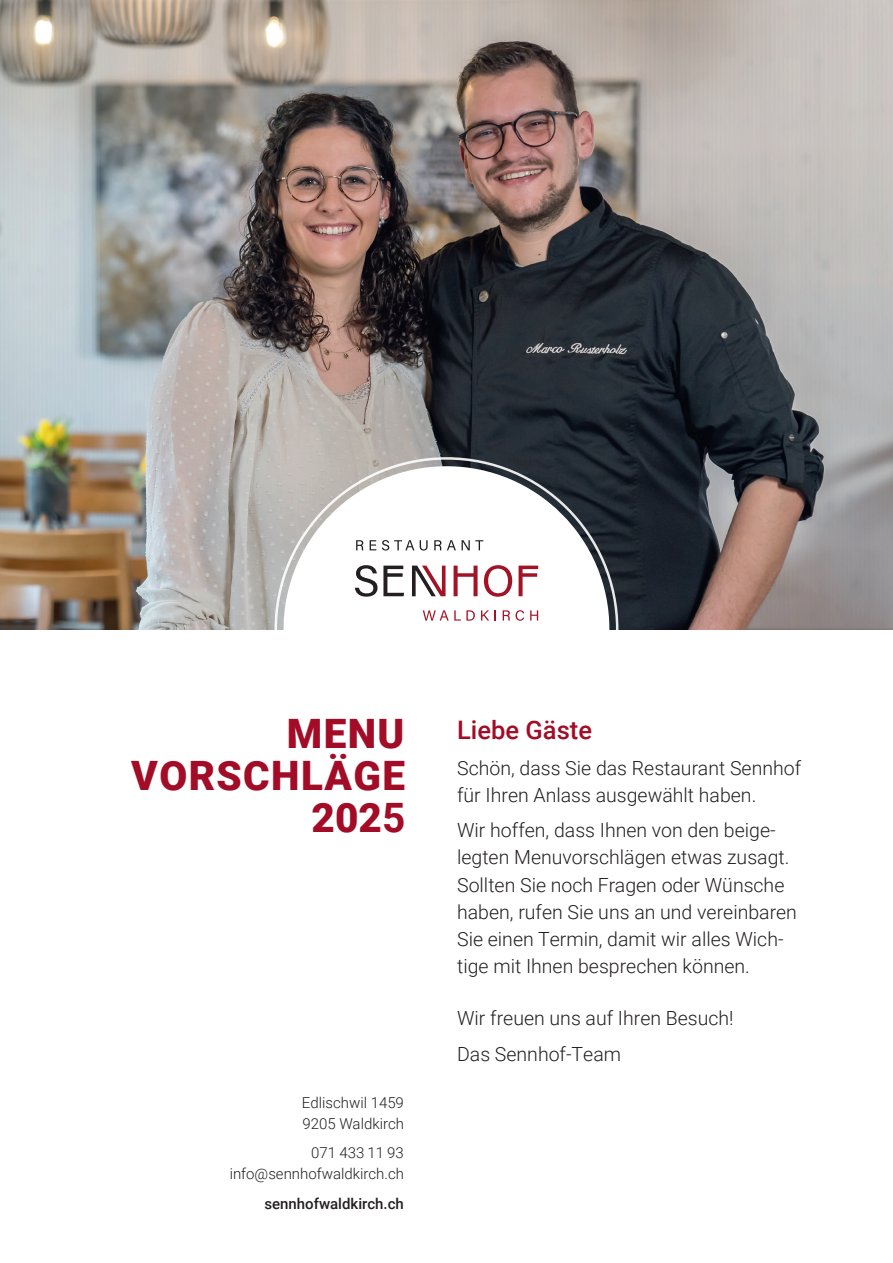
<style>
.page{position:relative;width:893px;height:1263px;background:#fff}
.page>*{position:absolute;margin:0;border:0;box-sizing:border-box;transform-origin:0 0}
.t1{font:900 40.5px/42px "Roboto";letter-spacing:.035em;color:#a30c26;text-align:right}
.t2{font:500 25.5px "Roboto";color:#a30c26}
.t3{font:300 19.5px/27px "Roboto";color:#231f20}
.t4{font:300 15px/21px "Roboto";color:#231f20}
.t5{font:500 15px "Roboto";color:#231f20}
.s1{font-weight:700}
</style>
<div class="page">
<img style="left:0;top:0;width:893px;height:629px">
<div style="left:284px;top:466px;width:325px;height:326px;background:#fff;border-radius:50%"></div>
<svg style="left:355px;top:565px;width:22px;height:32px"></svg>
<svg style="left:383px;top:566px;width:21px;height:30px"></svg>
<svg style="left:454px;top:566px;width:24px;height:30px"></svg>
<svg style="left:484px;top:565px;width:28px;height:32px"></svg>
<svg style="left:519px;top:566px;width:19px;height:30px"></svg>
<svg style="left:412px;top:566px;width:34px;height:30px"></svg>
<svg style="left:356px;top:540px;width:7px;height:10px"></svg>
<svg style="left:370px;top:540px;width:6px;height:10px"></svg>
<svg style="left:382px;top:540px;width:32px;height:10px"></svg>
<svg style="left:420px;top:540px;width:8px;height:10px"></svg>
<svg style="left:434px;top:540px;width:7px;height:10px"></svg>
<svg style="left:447px;top:540px;width:9px;height:10px"></svg>
<svg style="left:462px;top:540px;width:21px;height:10px"></svg>
<svg style="left:423px;top:610px;width:52px;height:11px"></svg>
<svg style="left:481px;top:610px;width:15px;height:11px"></svg>
<svg style="left:503px;top:610px;width:7px;height:11px"></svg>
<svg style="left:516px;top:610px;width:8px;height:11px"></svg>
<svg style="left:530px;top:610px;width:8px;height:11px"></svg>
<h1 class="t1" style="left:131px;top:711px;width:276px">MENU<br>VORSCHLÄGE<br>202<span class="s1">5</span></h1>
<p class="t4" style="left:302px;top:1091px;width:104px">Edlischwil 1459<br>9205 Waldkirch</p>
<p class="t4" style="left:230px;top:1142px;width:176px;text-align:right">071 433 11 93 info@sennhofwaldkirch.ch</p>
<p class="t5" style="left:264px;top:1193px;width:141px">sennhofwaldkirch.ch</p>
<h2 class="t2" style="left:457px;top:712px;width:136px">Liebe Gäste</h2>
<p class="t3" style="left:457px;top:754px;width:346px">Schön, dass Sie das Restaurant Sennhof für Ihren Anlass ausgewählt haben.</p>
<p class="t3" style="left:457px;top:816px;width:341px">Wir hoffen, dass Ihnen von den beige&shy;legten Menuvorschlägen etwas zusagt.<br>Sollten Sie noch Fragen oder Wünsche haben, rufen Sie uns an und vereinbaren Sie einen Termin, damit wir alles Wich&shy;tige mit Ihnen besprechen können.</p>
<p class="t3" style="left:457px;top:999px;width:278px;line-height:35.5px">Wir freuen uns auf Ihren Besuch!<br>Das Sennhof-Team</p>
</div>
